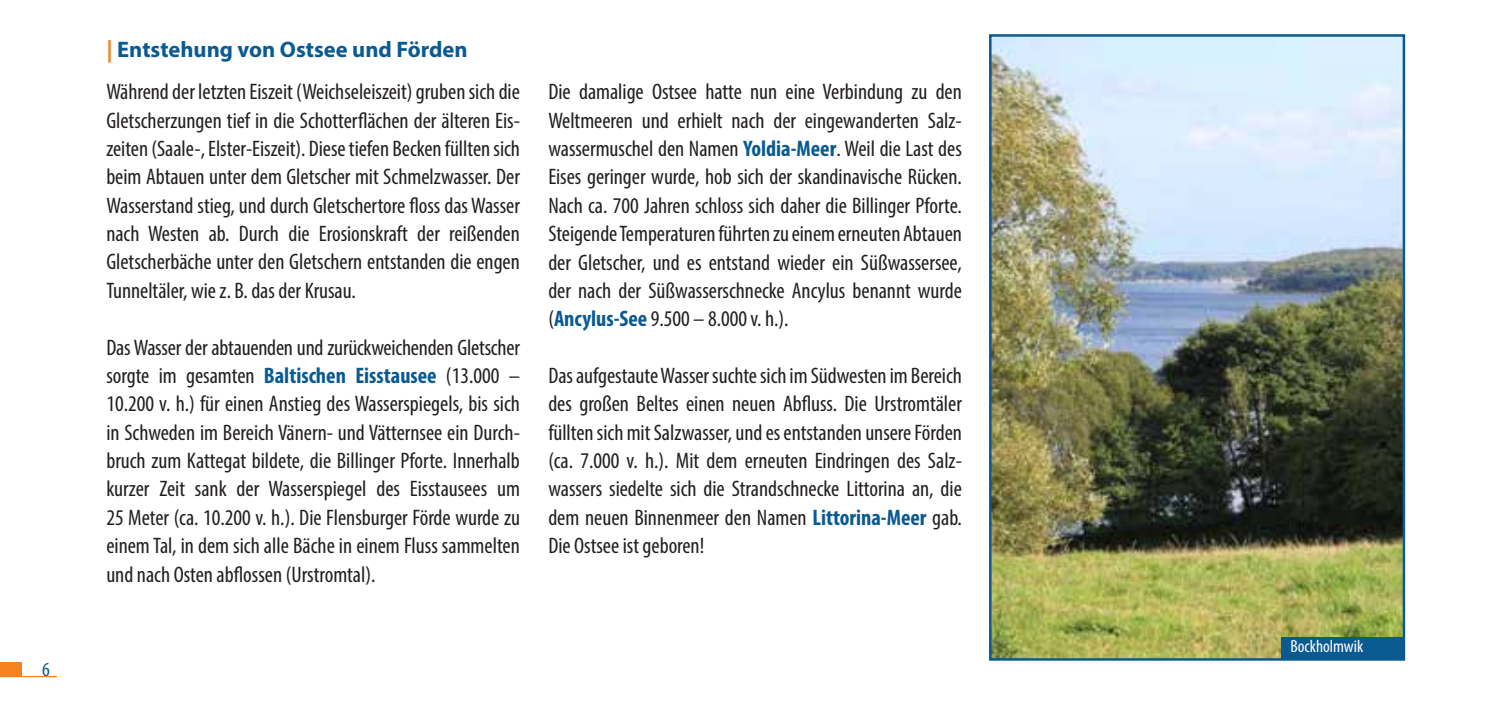
<style>
.page{position:relative;width:1489px;height:702px;background:#fff}
.page>*{position:absolute;margin:0;border:0;box-sizing:border-box;transform-origin:0 0}
.t1{font:condensed 22.5px/28.2px "Myriad Pro";color:#231f20;text-align:justify}
.t2{font:condensed 20px "Myriad Pro";color:#0a5a92}
.t3{font:condensed 17.5px "Myriad Pro";color:#fff}
.s1{font-weight:700;font-stretch:normal;color:#f58220}
.s2{font-weight:700;font-stretch:normal;color:#0a5a92}
.s3{font-weight:700;color:#0a5a92}
</style>
<div class="page">
<div style="left:0;top:662px;width:22px;height:15px;background:#f58220"></div>
<hr style="left:0;top:676px;width:57px;height:1px;background:#f58220">
<img style="left:992px;top:37px;width:409px;height:620px">
<div style="left:989px;top:34px;width:415px;height:626px;border:2px solid #0a5a92"></div>
<div style="left:1281px;top:637px;width:121px;height:22px;background:#0a5a92"></div>
<p class="t2" style="left:42px;top:657px;width:9px">6</p>
<p class="t1" style="left:106px;top:28px;width:415px;line-height:42.5px"><span class="s1">|</span> <span class="s2">Entstehung von Ostsee und Förden<br></span>Während der letzten Eiszeit (Weichseleiszeit) gruben sich die</p>
<p class="t1" style="left:106px;top:106px;width:415px">Gletscherzungen tief in die Schotterflächen der älteren Eis&shy;zeiten (Saale-, Elster-Eiszeit). Diese tiefen Becken füllten sich beim Abtauen unter dem Gletscher mit Schmelzwasser. Der Wasserstand stieg, und durch Gletschertore floss das Wasser nach Westen ab. Durch die Erosionskraft der reißenden Gletscherbäche unter den Gletschern entstanden die engen Tunneltäler, wie z. B. das der Krusau.</p>
<p class="t1" style="left:106px;top:333px;width:415px">Das Wasser der abtauenden und zurückweichenden Gletscher sorgte im gesamten <span class="s3">Baltischen Eisstausee</span> (13.000 – 10.200 v. h.) für einen Anstieg des Wasserspiegels, bis sich in Schweden im Bereich Vänern- und Vätternsee ein Durch&shy;bruch zum Kattegat bildete, die Billinger Pforte. Innerhalb kurzer Zeit sank der Wasserspiegel des Eisstausees um 25 Meter (ca. 10.200 v. h.). Die Flensburger Förde wurde zu einem Tal, in dem sich alle Bäche in einem Fluss sammelten und nach Osten abflossen (Urstromtal).</p>
<p class="t1" style="left:548px;top:77px;width:415px">Die damalige Ostsee hatte nun eine Verbindung zu den Weltmeeren und erhielt nach der eingewanderten Salz&shy;wassermuschel den Namen <span class="s3">Yoldia-Meer</span>. Weil die Last des Eises geringer wurde, hob sich der skandinavische Rücken.<br>Nach ca. 700 Jahren schloss sich daher die Billinger Pforte.<br>Steigende Temperaturen führten zu einem erneuten Abtauen der Gletscher, und es entstand wieder ein Süßwassersee, der nach der Süßwasserschnecke Ancylus benannt wurde (<span class="s3">Ancylus-See</span> 9.500 – 8.000 v. h.).</p>
<p class="t1" style="left:548px;top:361px;width:415px">Das aufgestaute Wasser suchte sich im Südwesten im Bereich des großen Beltes einen neuen Abfluss. Die Urstromtäler füllten sich mit Salzwasser, und es entstanden unsere Förden (ca. 7.000 v. h.). Mit dem erneuten Eindringen des Salz&shy;wassers siedelte sich die Strandschnecke Littorina an, die dem neuen Binnenmeer den Namen <span class="s3">Littorina-Meer</span> gab.<br>Die Ostsee ist geboren!</p>
<p class="t3" style="left:1290px;top:635px;width:74px">Bockholmwik</p>
</div>
